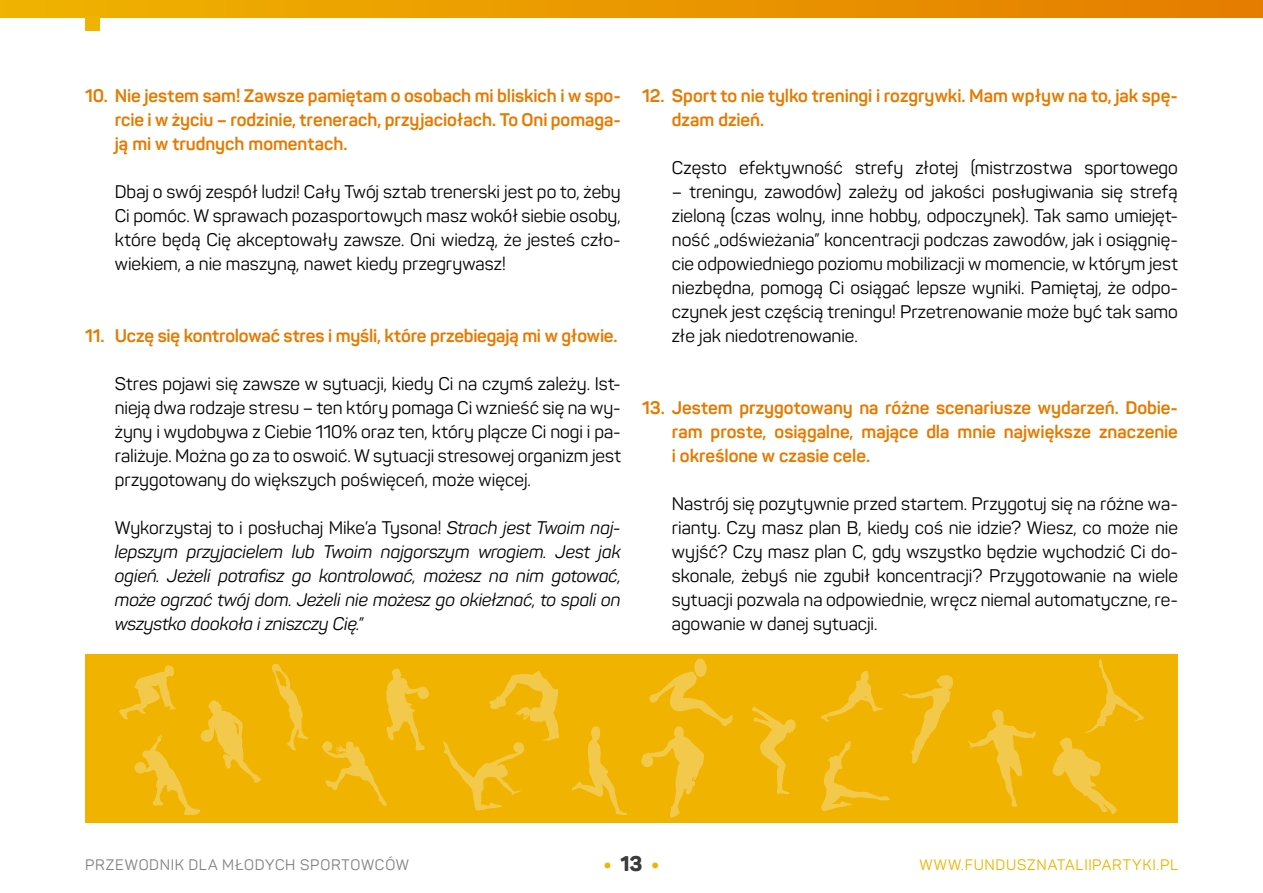
<style>
.page{position:relative;width:1263px;height:893px;background:#fff}
.page>*{position:absolute;margin:0;border:0;box-sizing:border-box;transform-origin:0 0}
.t1{font:800 21px "Panton";color:#efb300}
.t2{font:18px/24px "Panton";color:#000;text-align:justify}
.t3{font:700 18px/24px "Panton";letter-spacing:-.005em;color:#e47b00;text-align:justify}
.t4{font:italic 18px/24px "Panton";letter-spacing:-.005em;color:#000;text-align:justify}
.t5{font:15px "Panton";letter-spacing:.045em;color:#818181}
.t6{font:15px "Panton";letter-spacing:.05em;color:#efb300}
.s1{font-style:normal}
.s2{color:#3b3b3b}
</style>
<div class="page">
<div style="left:0;top:0;width:1263px;height:17px;background:linear-gradient(to right,#efb300,#e47d00)"></div>
<div style="left:85px;top:16px;width:15px;height:15px;background:#efb300"></div>
<div style="left:85px;top:654px;width:1093px;height:168px;background:#efb300"></div>
<svg style="left:902px;top:675px;width:51px;height:89px"></svg>
<svg style="left:968px;top:709px;width:68px;height:98px"></svg>
<svg style="left:821px;top:671px;width:63px;height:51px"></svg>
<svg style="left:821px;top:741px;width:69px;height:70px"></svg>
<svg style="left:443px;top:671px;width:116px;height:140px"></svg>
<svg style="left:572px;top:726px;width:55px;height:89px"></svg>
<svg style="left:752px;top:706px;width:44px;height:89px"></svg>
<svg style="left:641px;top:658px;width:92px;height:160px"></svg>
<svg style="left:1052px;top:658px;width:92px;height:157px"></svg>
<svg style="left:271px;top:664px;width:37px;height:87px"></svg>
<svg style="left:322px;top:669px;width:107px;height:137px"></svg>
<svg style="left:119px;top:665px;width:142px;height:150px"></svg>
<p class="t3" style="left:115px;top:84px;width:507px;text-indent:-30px">10. Nie jestem sam! Zawsze pamiętam o osobach mi bliskich i w spo&shy;rcie i w życiu – rodzinie, trenerach, przyjaciołach. To Oni pomaga&shy;ją mi w trudnych momentach.</p>
<p class="t2" style="left:115px;top:180px;width:507px">Dbaj o swój zespół ludzi! Cały Twój sztab trenerski jest po to, żeby Ci pomóc. W sprawach pozasportowych masz wokół siebie osoby, które będą Cię akceptowały zawsze. Oni wiedzą, że jesteś czło&shy;wiekiem, a nie maszyną, nawet kiedy przegrywasz!</p>
<p class="t3" style="left:85px;top:323px;width:534px">11. Uczę się kontrolować stres i myśli, które przebiegają mi w głowie.</p>
<p class="t2" style="left:115px;top:372px;width:508px">Stres pojawi się zawsze w sytuacji, kiedy Ci na czymś zależy. Ist&shy;nieją dwa rodzaje stresu – ten który pomaga Ci wznieść się na wy&shy;żyny i wydobywa z Ciebie 110% oraz ten, który plącze Ci nogi i pa&shy;raliżuje. Można go za to oswoić. W sytuacji stresowej organizm jest przygotowany do większych poświęceń, może więcej.</p>
<p class="t4" style="left:115px;top:516px;width:507px"><span class="s1">Wykorzystaj to i posłuchaj Mike’a Tysona!</span> Strach jest Twoim naj&shy;lepszym przyjacielem lub Twoim najgorszym wrogiem. Jest jak ogień. Jeżeli potrafisz go kontrolować, możesz na nim gotować, może ogrzać twój dom. Jeżeli nie możesz go okiełznać, to spali on wszystko dookoła i zniszczy Cię.”</p>
<p class="t3" style="left:672px;top:83px;width:507px;text-indent:-30px">12. Sport to nie tylko treningi i rozgrywki. Mam wpływ na to, jak spę&shy;dzam dzień.</p>
<p class="t2" style="left:672px;top:156px;width:507px">Często efektywność strefy złotej (mistrzostwa sportowego</p>
<p class="t2" style="left:672px;top:180px;width:507px">– treningu, zawodów) zależy od jakości posługiwania się strefą zieloną (czas wolny, inne hobby, odpoczynek). Tak samo umiejęt&shy;ność „odświeżania” koncentracji podczas zawodów, jak i osiągnię&shy;cie odpowiedniego poziomu mobilizacji w momencie, w którym jest niezbędna, pomogą Ci osiągać lepsze wyniki. Pamiętaj, że odpo&shy;czynek jest częścią treningu! Przetrenowanie może być tak samo złe jak niedotrenowanie.</p>
<p class="t3" style="left:672px;top:395px;width:508px;text-indent:-30px">13. Jestem przygotowany na różne scenariusze wydarzeń. Dobie&shy;ram proste, osiągalne, mające dla mnie największe znaczenie i określone w czasie cele.</p>
<p class="t2" style="left:672px;top:491px;width:508px">Nastrój się pozytywnie przed startem. Przygotuj się na różne wa&shy;rianty. Czy masz plan B, kiedy coś nie idzie? Wiesz, co może nie wyjść? Czy masz plan C, gdy wszystko będzie wychodzić Ci do&shy;skonale, żebyś nie zgubił koncentracji? Przygotowanie na wiele sytuacji pozwala na odpowiednie, wręcz niemal automatyczne, re&shy;agowanie w danej sytuacji.</p>
<p class="t5" style="left:85px;top:855px;width:326px">PRZEWODNIK DLA MŁODYCH SPORTOWCÓW</p>
<p class="t1" style="left:604px;top:851px;width:57px">• <span class="s2">13</span> •</p>
<p class="t6" style="left:919px;top:855px;width:260px">WWW.FUNDUSZNATALIIPARTYKI.PL</p>
</div>
